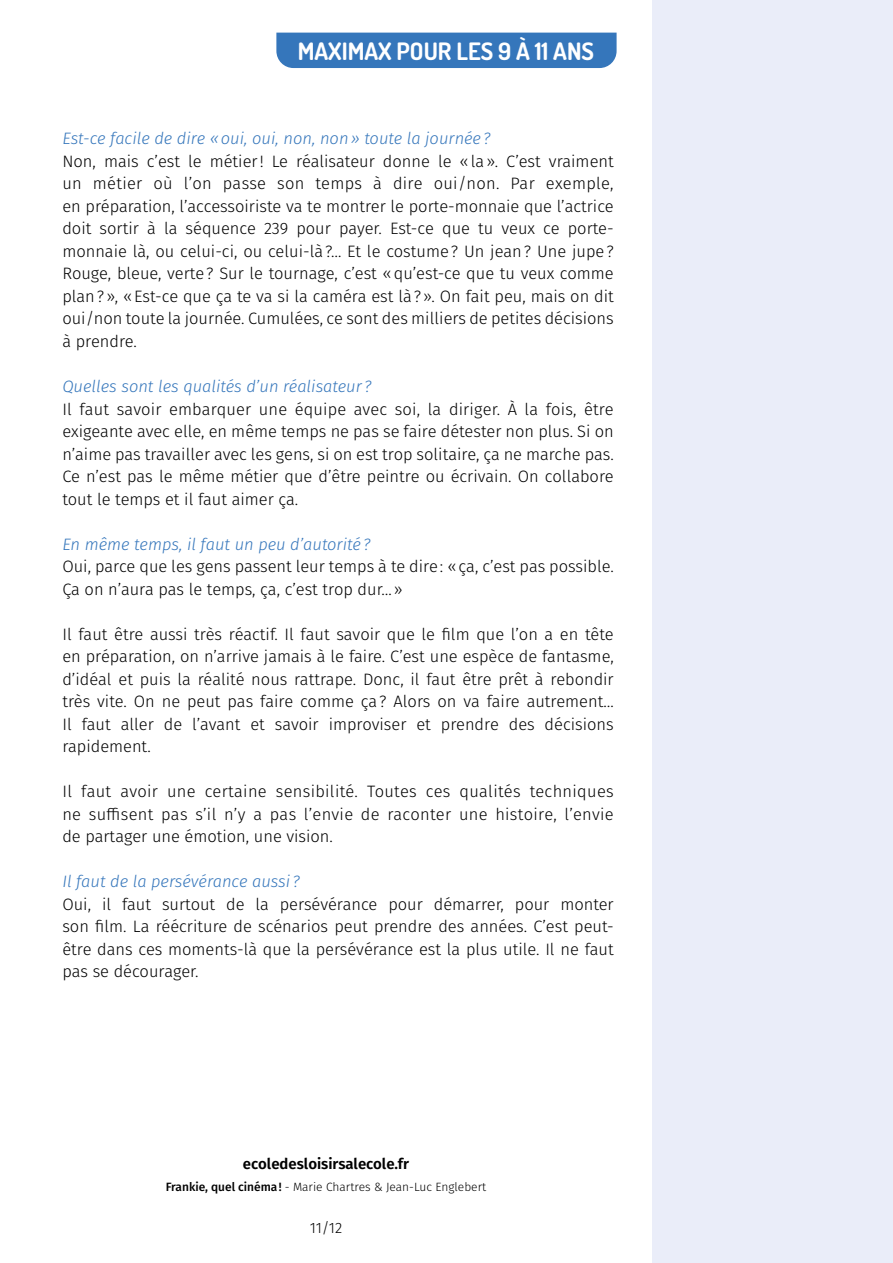
<style>
.page{position:relative;width:893px;height:1263px;background:#fff}
.page>*{position:absolute;margin:0;border:0;box-sizing:border-box;transform-origin:0 0}
.t1{font:700 24px "Dosis";color:#fff}
.t2{font:300 16.5px/22.5px "Fira Sans";color:#000;text-align:justify}
.t3{font:italic 300 16.5px "Fira Sans";color:#3576bb}
.t4{font:600 15px "Fira Sans";color:#000}
.t5{font:300 15px "Fira Sans";color:#000}
.t6{font:300 12px "Fira Sans";color:#000}
.s1{font-weight:500}
</style>
<div class="page">
<div style="left:652px;top:0;width:241px;height:1263px;background:#eaedf9"></div>
<hr style="left:0;top:0;width:1px;height:1263px;background:#eaedf9">
<div style="left:276px;top:33px;width:341px;height:35px;background:#3576bb"></div>
<h1 class="t1" style="left:298px;top:35px;width:298px">MAXIMAX POUR LES 9 À 11 ANS</h1>
<p class="t3" style="left:62px;top:127px;width:430px">Est-ce facile de dire «oui, oui, non, non» toute la journée?</p>
<p class="t2" style="left:62px;top:150px;width:553px">Non, mais c’est le métier! Le réalisateur donne le «la». C’est vraiment un métier où l’on passe son temps à dire oui/non. Par exemple, en préparation, l’accessoiriste va te montrer le porte-monnaie que l’actrice doit sortir à la séquence 239 pour payer. Est-ce que tu veux ce porte&shy;monnaie là, ou celui-ci, ou celui-là?… Et le costume? Un jean? Une jupe?<br>Rouge, bleue, verte? Sur le tournage, c’est «qu’est-ce que tu veux comme plan?», «Est-ce que ça te va si la caméra est là?». On fait peu, mais on dit oui/non toute la journée. Cumulées, ce sont des milliers de petites décisions à prendre.</p>
<p class="t3" style="left:62px;top:375px;width:310px">Quelles sont les qualités d’un réalisateur ?</p>
<p class="t2" style="left:62px;top:397px;width:553px">Il faut savoir embarquer une équipe avec soi, la diriger. À la fois, être exigeante avec elle, en même temps ne pas se faire détester non plus. Si on n’aime pas travailler avec les gens, si on est trop solitaire, ça ne marche pas.<br>Ce n’est pas le même métier que d’être peintre ou écrivain. On collabore tout le temps et il faut aimer ça.</p>
<p class="t3" style="left:62px;top:532px;width:309px">En même temps, il faut un peu d’autorité?</p>
<p class="t2" style="left:62px;top:555px;width:553px">Oui, parce que les gens passent leur temps à te dire: «ça, c’est pas possible.<br>Ça on n’aura pas le temps, ça, c’est trop dur…»</p>
<p class="t2" style="left:62px;top:622px;width:553px">Il faut être aussi très réactif. Il faut savoir que le film que l’on a en tête en préparation, on n’arrive jamais à le faire. C’est une espèce de fantasme, d’idéal et puis la réalité nous rattrape. Donc, il faut être prêt à rebondir très vite. On ne peut pas faire comme ça? Alors on va faire autrement… Il faut aller de l’avant et savoir improviser et prendre des décisions rapidement.</p>
<p class="t2" style="left:62px;top:780px;width:553px">Il faut avoir une certaine sensibilité. Toutes ces qualités techniques ne suffisent pas s’il n’y a pas l’envie de raconter une histoire, l’envie de partager une émotion, une vision.</p>
<p class="t3" style="left:62px;top:870px;width:239px">Il faut de la persévérance aussi ?</p>
<p class="t2" style="left:62px;top:892px;width:553px">Oui, il faut surtout de la persévérance pour démarrer, pour monter son film. La réécriture de scénarios peut prendre des années. C’est peut&shy;être dans ces moments-là que la persévérance est la plus utile. Il ne faut pas se décourager.</p>
<p class="t4" style="left:243px;top:1151px;width:168px">ecoledesloisirsalecole.fr</p>
<p class="t6" style="left:166px;top:1179px;width:322px"><span class="s1">Frankie, quel cinéma!</span> - Marie Chartres &amp; Jean-Luc Englebert</p>
<p class="t5" style="left:310px;top:1217px;width:34px">11/12</p>
</div>
